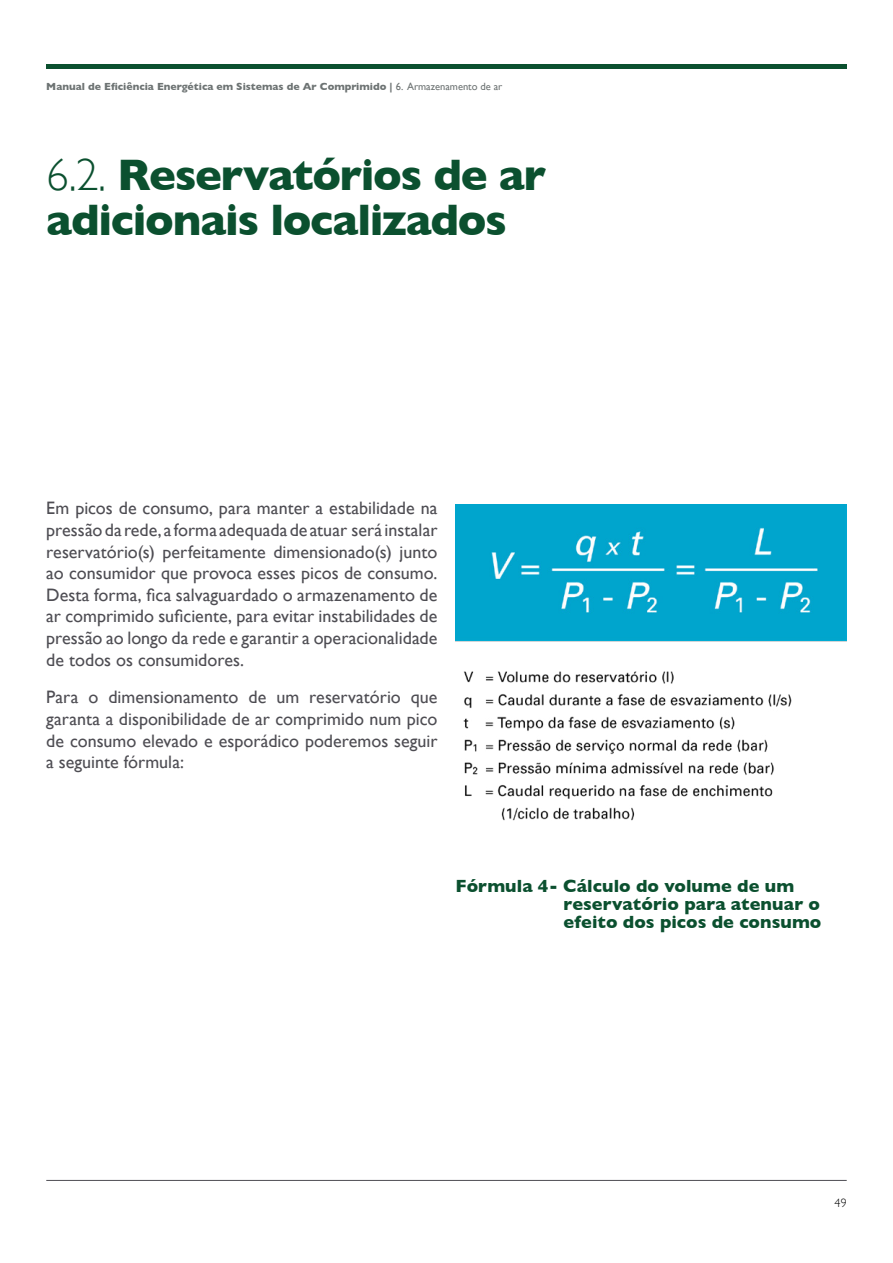
<style>
.page{position:relative;width:893px;height:1263px;background:#fff}
.page>*{position:absolute;margin:0;border:0;box-sizing:border-box;transform-origin:0 0}
.t1{font:700 45px/45px "Gill Sans";letter-spacing:-.025em;color:#0b502f}
.t2{font:18px/21.6px "Gill Sans";color:#4e4d53;text-align:justify}
.t3{font:700 18px/18px "Gill Sans";letter-spacing:.005em;color:#0b502f}
.t4{font:300 12px "Gill Sans";color:#000}
.t5{font:700 10.5px "Gill Sans";color:#6d7373}
.s1{font-weight:400}
.s2{font-weight:300}
</style>
<div class="page">
<div style="left:46px;top:64px;width:801px;height:5px;background:#0b502f"></div>
<hr style="left:46px;top:1180px;width:801px;height:1px;background:#4e4d53">
<img style="left:455px;top:505px;width:391px;height:316px">
<p class="t5" style="left:46px;top:80px;width:458px">Manual de Eficiência Energética em Sistemas de Ar Comprimido | <span class="s1">6. Armazenamento de ar</span></p>
<h1 class="t1" style="left:46px;top:152px;width:501px"><span class="s2">6.2.</span> Reservatórios de ar adicionais localizados</h1>
<p class="t2" style="left:46px;top:497px;width:393px">Em picos de consumo, para manter a estabilidade na pressão da rede, a forma adequada de atuar será instalar reservatório(s) perfeitamente dimensionado(s) junto ao consumidor que provoca esses picos de consumo.<br>Desta forma, fica salvaguardado o armazenamento de ar comprimido suficiente, para evitar instabilidades de pressão ao longo da rede e garantir a operacionalidade de todos os consumidores.</p>
<p class="t2" style="left:46px;top:686px;width:393px">Para o dimensionamento de um reservatório que garanta a disponibilidade de ar comprimido num pico de consumo elevado e esporádico poderemos seguir a seguinte fórmula:</p>
<p class="t3" style="left:564px;top:877px;width:259px;text-indent:-108px">Fórmula 4- Cálculo do volume de um reservatório para atenuar o efeito dos picos de consumo</p>
<p class="t4" style="left:835px;top:1196px;width:14px">49</p>
</div>
